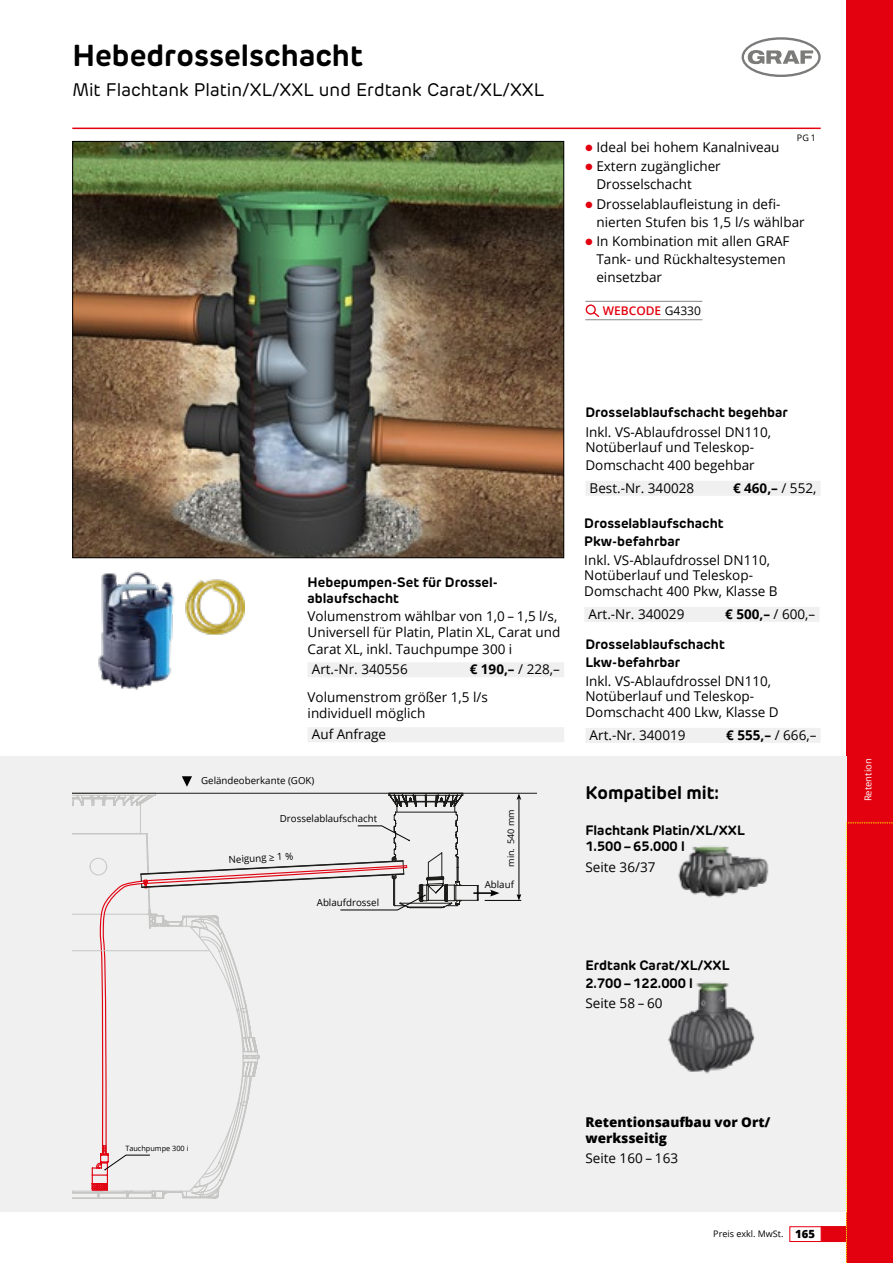
<style>
.page{position:relative;width:893px;height:1263px;background:#fff}
.page>*{position:absolute;margin:0;border:0;box-sizing:border-box;transform-origin:0 0}
.t1{font:700 30px "New Rubrik Edge";color:#000}
.t2{font:18px "New Rubrik Edge";color:#000}
.t3{font:700 18px "New Rubrik Edge";color:#000}
.t4{font:13.5px/15.6px "Open Sans";color:#000}
.t5{font:700 13.5px/18px "New Rubrik Edge";color:#000}
.t6{font:700 13.5px "Open Sans";color:#000}
.t7{font:800 13.5px/16.2px "Open Sans";color:#000}
.t8{font:600 12px "Open Sans";color:#e3000f}
.t9{font:800 11.25px "Open Sans";color:#000}
.t10{font:9.75px "Open Sans";color:#000}
.t11{font:9.45px "Open Sans";color:#fff}
.t12{font:9px "Open Sans";color:#000}
.t13{font:7.35px "Open Sans";color:#000}
.s1{color:#e3000f}
.s2{font-weight:400;color:#000}
.s3{font-weight:700}
.s4{font-weight:400}
</style>
<div class="page">
<svg style="left:742px;top:37px;width:79px;height:40px"></svg>
<hr style="left:72px;top:128px;width:749px;height:1px;background:#e3000f">
<div style="left:846px;top:0;width:47px;height:1263px;background:#e3000f"></div>
<div style="left:0;top:757px;width:846px;height:455px;background:#f0f0f0"></div>
<hr style="left:72px;top:793px;width:465px;height:1px;background:#1c1c1a">
<hr style="left:519px;top:798px;width:1px;height:98px;background:#000">
<svg style="left:517px;top:894px;width:4px;height:6px"></svg>
<svg style="left:517px;top:793px;width:4px;height:7px"></svg>
<svg style="left:72px;top:793px;width:407px;height:405px"></svg>
<svg style="left:182px;top:776px;width:10px;height:11px"></svg>
<hr style="left:473px;top:892px;width:20px;height:2px;background:#000">
<svg style="left:490px;top:890px;width:9px;height:6px"></svg>
<hr style="left:485px;top:900px;width:36px;height:1px;background:#000">
<div style="left:308px;top:662px;width:256px;height:15px;background:#f0f0f0"></div>
<div style="left:308px;top:727px;width:256px;height:15px;background:#f0f0f0"></div>
<img style="left:197px;top:580px;width:47px;height:54px">
<img style="left:98px;top:571px;width:99px;height:119px">
<div style="left:585px;top:481px;width:236px;height:15px;background:#f0f0f0"></div>
<div style="left:585px;top:728px;width:236px;height:15px;background:#f0f0f0"></div>
<div style="left:584px;top:607px;width:235px;height:15px;background:#f0f0f0"></div>
<img style="left:74px;top:143px;width:488px;height:413px">
<img style="left:668px;top:982px;width:87px;height:92px">
<img style="left:678px;top:845px;width:91px;height:53px">
<div style="left:586px;top:304px;width:10px;height:11px;border:1px solid #e3000f;border-radius:50%"></div>
<svg style="left:592px;top:311px;width:8px;height:6px"></svg>
<hr style="left:585px;top:301px;width:117px;height:1px;background:#878786">
<hr style="left:585px;top:319px;width:117px;height:1px;background:#878786">
<svg style="left:789px;top:822px;width:104px;height:441px"></svg>
<h1 class="t1" style="left:72px;top:36px;width:292px">Hebedrosselschacht</h1>
<h2 class="t2" style="left:72px;top:79px;width:473px">Mit Flachtank Platin/XL/XXL und Erdtank Carat/XL/XXL</h2>
<p class="t12" style="left:797px;top:132px;width:20px">PG 1</p>
<p class="t4" style="left:585px;top:139px;width:196px"><span class="s1">●</span> Ideal bei hohem Kanalniveau</p>
<p class="t4" style="left:596px;top:157px;width:126px;line-height:18px;text-indent:-11px"><span class="s1">●</span> Extern zugänglicher<br>Drosselschacht</p>
<p class="t4" style="left:596px;top:194px;width:210px;line-height:18px;text-indent:-11px"><span class="s1">●</span> Drosselablaufleistung in defi&shy;nierten Stufen bis 1,5 l/s wählbar</p>
<p class="t4" style="left:596px;top:232px;width:195px;line-height:18px;text-indent:-11px"><span class="s1">●</span> In Kombination mit allen GRAF<br>Tank- und Rückhaltesystemen einsetzbar</p>
<p class="t8" style="left:603px;top:302px;width:100px">WEBCODE <span class="s2">G4330</span></p>
<p class="t5" style="left:308px;top:574px;width:192px;line-height:16.2px">Hebepumpen-Set für Drossel&shy;ablaufschacht</p>
<p class="t4" style="left:308px;top:608px;width:254px;line-height:16.2px">Volumenstrom wählbar von 1,0 – 1,5 l/s,<br>Universell für Platin, Platin XL, Carat und<br>Carat XL, inkl. Tauchpumpe 300 i</p>
<p class="t4" style="left:312px;top:661px;width:97px">Art.-Nr. 340556</p>
<p class="t4" style="left:308px;top:655px;width:254px;line-height:27.9px;text-indent:162px"><span class="s3">€ 190,–</span> / 228,–<br>Volumenstrom größer 1,5 l/s</p>
<p class="t4" style="left:312px;top:703px;width:115px;line-height:20.7px;text-indent:-4px">individuell möglich<br>Auf Anfrage</p>
<p class="t10" style="left:201px;top:773px;width:115px">Geländeoberkante (GOK)</p>
<p class="t10" style="left:280px;top:811px;width:99px">Drosselablaufschacht</p>
<p class="t10" style="left:228px;top:853px;width:66px;rotate:-3deg">Neigung ≥ 1 %</p>
<p class="t10" style="left:317px;top:896px;width:64px">Ablaufdrossel</p>
<p class="t12" style="left:505px;top:867px;width:59px;rotate:-90deg">min. 540 mm</p>
<p class="t10" style="left:485px;top:878px;width:31px">Ablauf</p>
<p class="t5" style="left:585px;top:404px;width:204px">Drosselablaufschacht begehbar</p>
<p class="t4" style="left:585px;top:424px;width:187px;line-height:15px">Inkl. VS-Ablaufdrossel DN110,<br>Notüberlauf und Teleskop-</p>
<p class="t4" style="left:590px;top:453px;width:167px;line-height:23px;text-indent:-4px">Domschacht 400 begehbar<br>Best.-Nr. 340028</p>
<p class="t6" style="left:733px;top:478px;width:85px">€ 460,– <span class="s4">/ 552,</span></p>
<p class="t5" style="left:584px;top:514px;width:141px">Drosselablaufschacht<br>Pkw-befahrbar</p>
<p class="t4" style="left:584px;top:552px;width:195px">Inkl. VS-Ablaufdrossel DN110,<br>Notüberlauf und Teleskop-<br>Domschacht 400 Pkw, Klasse B</p>
<p class="t4" style="left:588px;top:606px;width:97px">Art.-Nr. 340029</p>
<p class="t6" style="left:725px;top:604px;width:92px">€ 500,– <span class="s4">/ 600,–</span></p>
<p class="t5" style="left:585px;top:635px;width:141px">Drosselablaufschacht<br>Lkw-befahrbar</p>
<p class="t4" style="left:585px;top:673px;width:195px">Inkl. VS-Ablaufdrossel DN110,<br>Notüberlauf und Teleskop-<br>Domschacht 400 Lkw, Klasse D</p>
<p class="t4" style="left:590px;top:727px;width:97px">Art.-Nr. 340019</p>
<p class="t6" style="left:726px;top:725px;width:92px">€ 555,– <span class="s4">/ 666,–</span></p>
<h2 class="t3" style="left:585px;top:781px;width:135px">Kompatibel mit:</h2>
<p class="t5" style="left:585px;top:822px;width:161px;line-height:16.2px">Flachtank Platin/XL/XXL<br>1.500–65.000 l</p>
<p class="t4" style="left:585px;top:859px;width:72px">Seite 36/37</p>
<p class="t5" style="left:585px;top:956px;width:146px">Erdtank Carat/XL/XXL<br>2.700–122.000 l</p>
<p class="t4" style="left:585px;top:995px;width:79px">Seite 58 – 60</p>
<p class="t13" style="left:125px;top:1143px;width:65px">Tauchpumpe 300 i</p>
<p class="t7" style="left:585px;top:1113px;width:187px">Retentionsaufbau vor Ort/ werksseitig</p>
<p class="t4" style="left:585px;top:1150px;width:94px">Seite 160 – 163</p>
<p class="t12" style="left:713px;top:1228px;width:72px">Preis exkl. MwSt.</p>
<p class="t9" style="left:795px;top:1225px;width:21px">165</p>
<p class="t11" style="left:862px;top:801px;width:44px;rotate:-90deg">Retention</p>
</div>
